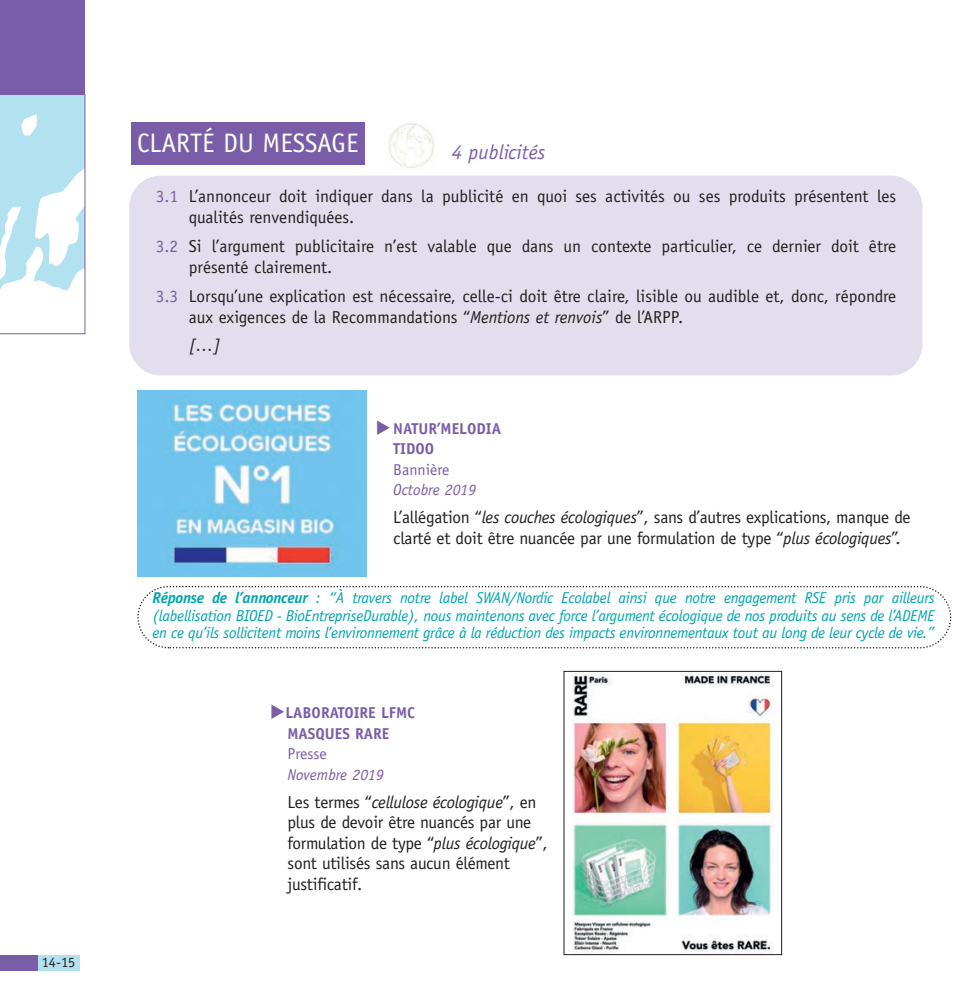
<style>
.page{position:relative;width:963px;height:991px;background:#fff}
.page>*{position:absolute;margin:0;border:0;box-sizing:border-box;transform-origin:0 0}
.t1{font:26.78px "Officina Sans";color:#fff}
.t2{font:italic 20.47px "Officina Sans";color:#7a5da8}
.t3{font:17.32px/20.5px "Officina Sans";color:#231f20}
.t4{font:italic 17.32px "Officina Sans";color:#231f20}
.t5{font:italic 15.75px/17.5px "Officina Sans";letter-spacing:-.015em;color:#00a5b0;text-align:justify}
.t6{font:700 15.75px/20.5px "Officina Sans";color:#7a5da8}
.t7{font:italic 15.75px "Officina Sans";color:#7a5da8}
.t8{font:15.75px "Officina Sans";color:#7a5da8}
.t9{font:14.17px "Officina Sans";color:#231f20}
.s1{color:#7a5da8}
.s2{font-style:italic}
.s3{font-weight:700}
</style>
<div class="page">
<div style="left:0;top:0;width:85px;height:96px;background:#7a5da8"></div>
<svg style="left:0;top:95px;width:85px;height:239px"></svg>
<div style="left:0;top:954px;width:80px;height:16px;background:#b2e1ef"></div>
<div style="left:0;top:954px;width:38px;height:16px;background:#7a5da8"></div>
<img style="left:137px;top:390px;width:230px;height:186px">
<div style="left:129px;top:176px;width:793px;height:199px;background:#e3deee;border-radius:32px"></div>
<div style="left:132px;top:122px;width:233px;height:42px;background:#7a5da8"></div>
<img style="left:388px;top:123px;width:47px;height:45px">
<img style="left:572px;top:673px;width:201px;height:279px">
<div style="left:564px;top:671px;width:218px;height:283px;border:1px solid #231f20"></div>
<svg style="left:137px;top:586px;width:815px;height:63px"></svg>
<p class="t9" style="left:42px;top:956px;width:35px">14-15</p>
<h1 class="t1" style="left:137px;top:132px;width:223px">CLARTÉ DU MESSAGE</h1>
<p class="t2" style="left:452px;top:144px;width:95px">4 publicités</p>
<p class="t3" style="left:189px;top:187px;width:709px;line-height:21.2px;text-indent:-33px"><span class="s1">3.1</span> L’annonceur doit indiquer dans la publicité en quoi ses activités ou ses produits présentent les qualités renvendiquées.</p>
<p class="t3" style="left:189px;top:237px;width:709px;line-height:21.2px;text-indent:-33px"><span class="s1">3.2</span> Si l’argument publicitaire n’est valable que dans un contexte particulier, ce dernier doit être présenté clairement.</p>
<p class="t3" style="left:189px;top:286px;width:709px;line-height:21.2px;text-indent:-33px"><span class="s1">3.3</span> Lorsqu’une explication est nécessaire, celle-ci doit être claire, lisible ou audible et, donc, répondre aux exigences de la Recommandations “<span class="s2">Mentions et renvois</span>” de l’ARPP.</p>
<p class="t4" style="left:189px;top:339px;width:34px">[…]</p>
<p class="t6" style="left:393px;top:419px;width:109px;text-indent:-17px">◆NATUR’MELODIA<br>TIDOO</p>
<p class="t8" style="left:393px;top:463px;width:58px">Bannière</p>
<p class="t7" style="left:393px;top:483px;width:84px">Octobre 2019</p>
<p class="t3" style="left:393px;top:508px;width:518px">L’allégation “<span class="s2">les couches écologiques</span>”, sans d’autres explications, manque de clarté et doit être nuancée par une formulation de type “<span class="s2">plus écologiques</span>”.</p>
<p class="t5" style="left:152px;top:590px;width:783px"><span class="s3">Réponse de l’annonceur</span> : “À travers notre label SWAN/Nordic Ecolabel ainsi que notre engagement RSE pris par ailleurs (labellisation BIOED - BioEntrepriseDurable), nous maintenons avec force l’argument écologique de nos produits au sens de l’ADEME en ce qu’ils sollicitent moins l’environnement grâce à la réduction des impacts environnementaux tout au long de leur cycle de vie.”</p>
<p class="t6" style="left:270px;top:704px;width:146px;text-align:center">◆LABORATOIRE LFMC<br>MASQUES RARE</p>
<p class="t8" style="left:287px;top:747px;width:41px">Presse</p>
<p class="t7" style="left:287px;top:768px;width:98px">Novembre 2019</p>
<p class="t3" style="left:287px;top:793px;width:261px">Les termes “<span class="s2">cellulose écologique</span>”, en plus de devoir être nuancés par une formulation de type “<span class="s2">plus écologique</span>”, sont utilisés sans aucun élément justificatif.</p>
</div>
